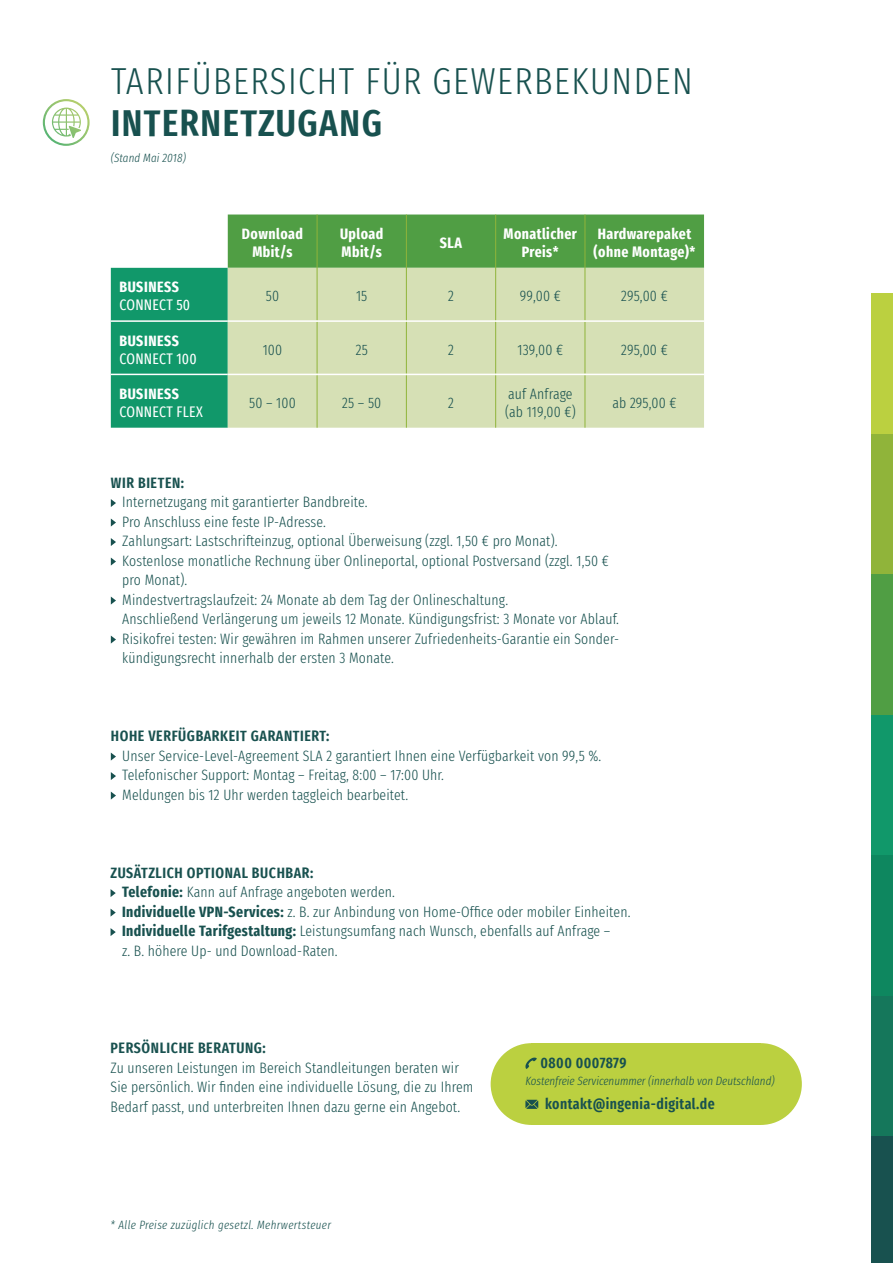
<style>
.page{position:relative;width:893px;height:1263px;background:#fff}
.page>*{position:absolute;margin:0;border:0;box-sizing:border-box;transform-origin:0 0}
.ingenia_Headline_dün{font:300 extra-condensed 37.5px "Fira Sans";letter-spacing:.04em;color:#18514f}
.ingenia_Headline_dic{font:600 extra-condensed 37.5px "Fira Sans";letter-spacing:.04em;color:#18514f}
.ingenia_Fließtext{font:300 extra-condensed 15px/19.5px "Fira Sans";letter-spacing:.01em;color:#18514f}
.ingenia_Tabelle_inve{font:700 extra-condensed 15px/18px "Fira Sans";letter-spacing:.03em;color:#fff;text-align:center}
.ingenia_Zwischenhead{font:600 extra-condensed 15px "Fira Sans";letter-spacing:.04em;color:#18514f}
.ingenia_Tabelle{font:300 extra-condensed 15px/18px "Fira Sans";letter-spacing:.01em;color:#18514f}
.ingenia_Fließtext-2{font:600 extra-condensed 15px "Fira Sans";letter-spacing:.03em;color:#18514f}
.ingenia_Tabelle_inve-2{font:extra-condensed 15px "Fira Sans";letter-spacing:.015em;color:#fff}
.ingenia_Fließtext-3{font:italic 300 extra-condensed 12px "Fira Sans";color:#18514f}
.ingenia_Fließtext-4{font:italic 300 extra-condensed 12px "Fira Sans";letter-spacing:.03em;color:#18514f}
.ingenia_Headline_dün-2{font:italic 300 extra-condensed 12px "Fira Sans";letter-spacing:.01em;color:#18514f}
.s1{font-weight:700}
</style>
<div class="page">
<svg style="left:111px;top:499px;width:5px;height:8px"></svg>
<svg style="left:111px;top:518px;width:5px;height:9px"></svg>
<svg style="left:111px;top:538px;width:5px;height:8px"></svg>
<svg style="left:111px;top:557px;width:5px;height:9px"></svg>
<svg style="left:111px;top:596px;width:5px;height:9px"></svg>
<svg style="left:111px;top:635px;width:5px;height:9px"></svg>
<svg style="left:111px;top:752px;width:5px;height:9px"></svg>
<svg style="left:111px;top:772px;width:5px;height:8px"></svg>
<svg style="left:111px;top:791px;width:5px;height:9px"></svg>
<svg style="left:111px;top:214px;width:593px;height:214px;background:#51a96b"></svg>
<div style="left:228px;top:268px;width:476px;height:160px;background:#d6e0b5"></div>
<hr style="left:317px;top:215px;width:1px;height:53px;background:#90b43a">
<hr style="left:406px;top:215px;width:1px;height:53px;background:#90b43a">
<hr style="left:495px;top:215px;width:1px;height:53px;background:#90b43a">
<hr style="left:317px;top:268px;width:1px;height:52px;background:#90b43a">
<hr style="left:406px;top:268px;width:1px;height:52px;background:#90b43a">
<hr style="left:495px;top:268px;width:1px;height:52px;background:#90b43a">
<hr style="left:317px;top:322px;width:1px;height:52px;background:#90b43a">
<hr style="left:406px;top:322px;width:1px;height:52px;background:#90b43a">
<hr style="left:495px;top:322px;width:1px;height:52px;background:#90b43a">
<hr style="left:317px;top:375px;width:1px;height:53px;background:#90b43a">
<hr style="left:406px;top:375px;width:1px;height:53px;background:#90b43a">
<hr style="left:495px;top:375px;width:1px;height:53px;background:#90b43a">
<hr style="left:585px;top:215px;width:1px;height:53px;background:#90b43a">
<hr style="left:585px;top:268px;width:1px;height:52px;background:#90b43a">
<hr style="left:585px;top:322px;width:1px;height:52px;background:#90b43a">
<hr style="left:585px;top:375px;width:1px;height:53px;background:#90b43a">
<hr style="left:111px;top:320px;width:117px;height:2px;background:#fff">
<hr style="left:228px;top:320px;width:89px;height:2px;background:#fff">
<hr style="left:317px;top:320px;width:89px;height:2px;background:#fff">
<hr style="left:406px;top:320px;width:90px;height:2px;background:#fff">
<hr style="left:496px;top:320px;width:89px;height:2px;background:#fff">
<hr style="left:585px;top:320px;width:119px;height:2px;background:#fff">
<hr style="left:111px;top:374px;width:117px;height:1px;background:#fff">
<hr style="left:228px;top:374px;width:89px;height:1px;background:#fff">
<hr style="left:317px;top:374px;width:89px;height:1px;background:#fff">
<hr style="left:406px;top:374px;width:90px;height:1px;background:#fff">
<hr style="left:496px;top:374px;width:89px;height:1px;background:#fff">
<hr style="left:585px;top:374px;width:119px;height:1px;background:#fff">
<svg style="left:43px;top:99px;width:47px;height:47px"></svg>
<div style="left:872px;top:293px;width:21px;height:141px;background:#bbd040"></div>
<div style="left:872px;top:434px;width:21px;height:140px;background:#90b43a"></div>
<div style="left:872px;top:575px;width:21px;height:140px;background:#509e44"></div>
<div style="left:872px;top:715px;width:21px;height:141px;background:#11986a"></div>
<div style="left:872px;top:856px;width:21px;height:140px;background:#0e875f"></div>
<div style="left:872px;top:996px;width:21px;height:141px;background:#15775b"></div>
<div style="left:872px;top:1137px;width:21px;height:126px;background:#18514f"></div>
<svg style="left:111px;top:889px;width:5px;height:8px"></svg>
<svg style="left:111px;top:909px;width:5px;height:7px"></svg>
<svg style="left:111px;top:928px;width:5px;height:8px"></svg>
<div style="left:491px;top:1043px;width:81px;height:82px;background:#bbd040;border-radius:50%"></div>
<div style="left:720px;top:1043px;width:82px;height:82px;background:#bbd040;border-radius:50%"></div>
<div style="left:531px;top:1043px;width:230px;height:82px;background:#bbd040"></div>
<svg style="left:525px;top:1057px;width:12px;height:12px"></svg>
<svg style="left:525px;top:1100px;width:13px;height:9px"></svg>
<p class="ingenia_Headline_dün" style="left:111px;top:54px;width:583px">TARIFÜBERSICHT FÜR GEWERBEKUNDEN</p>
<p class="ingenia_Headline_dic" style="left:111px;top:92px;width:272px">INTERNETZUGANG</p>
<p class="ingenia_Headline_dün-2" style="left:111px;top:149px;width:77px">(Stand Mai 2018)</p>
<p class="ingenia_Tabelle_inve" style="left:119px;top:277px;width:61px">BUSINESS</p>
<p class="ingenia_Tabelle_inve-2" style="left:119px;top:294px;width:72px">CONNECT 50</p>
<p class="ingenia_Tabelle_inve" style="left:119px;top:331px;width:61px">BUSINESS</p>
<p class="ingenia_Tabelle_inve-2" style="left:119px;top:347px;width:79px">CONNECT 100</p>
<p class="ingenia_Tabelle_inve" style="left:119px;top:384px;width:61px">BUSINESS</p>
<p class="ingenia_Tabelle_inve-2" style="left:119px;top:400px;width:85px">CONNECT FLEX</p>
<p class="ingenia_Tabelle_inve" style="left:242px;top:224px;width:62px">Download<br>Mbit/s</p>
<p class="ingenia_Tabelle_inve" style="left:340px;top:224px;width:45px;text-align:left">Upload<br>Mbit/s</p>
<p class="ingenia_Tabelle_inve" style="left:440px;top:233px;width:24px">SLA</p>
<p class="ingenia_Tabelle_inve" style="left:504px;top:224px;width:75px">Monatlicher<br>Preis*</p>
<p class="ingenia_Tabelle_inve" style="left:594px;top:224px;width:103px;text-align:left">Hardwarepaket (ohne Montage)*</p>
<p class="ingenia_Tabelle" style="left:266px;top:287px;width:15px">50</p>
<p class="ingenia_Tabelle" style="left:356px;top:287px;width:13px">15</p>
<p class="ingenia_Tabelle" style="left:448px;top:287px;width:7px">2</p>
<p class="ingenia_Tabelle" style="left:520px;top:287px;width:43px">99,00 €</p>
<p class="ingenia_Tabelle" style="left:621px;top:287px;width:48px">295,00 €</p>
<p class="ingenia_Tabelle" style="left:263px;top:340px;width:21px">100</p>
<p class="ingenia_Tabelle" style="left:356px;top:340px;width:14px">25</p>
<p class="ingenia_Tabelle" style="left:448px;top:340px;width:7px">2</p>
<p class="ingenia_Tabelle" style="left:517px;top:340px;width:47px">139,00 €</p>
<p class="ingenia_Tabelle" style="left:621px;top:340px;width:48px">295,00 €</p>
<p class="ingenia_Tabelle" style="left:249px;top:394px;width:48px">50 – 100</p>
<p class="ingenia_Tabelle" style="left:342px;top:394px;width:41px">25 – 50</p>
<p class="ingenia_Tabelle" style="left:448px;top:394px;width:7px">2</p>
<p class="ingenia_Tabelle" style="left:505px;top:385px;width:72px">auf Anfrage (ab 119,00 €)</p>
<p class="ingenia_Tabelle" style="left:612px;top:394px;width:66px">ab 295,00 €</p>
<p class="ingenia_Zwischenhead" style="left:111px;top:470px;width:75px">WIR BIETEN:</p>
<p class="ingenia_Fließtext" style="left:122px;top:492px;width:247px">Internetzugang mit garantierter Bandbreite.</p>
<p class="ingenia_Fließtext" style="left:122px;top:511px;width:205px">Pro Anschluss eine feste IP-Adresse.</p>
<p class="ingenia_Fließtext" style="left:122px;top:531px;width:437px">Zahlungsart: Lastschrifteinzug, optional Überweisung (zzgl. 1,50 € pro Monat).</p>
<p class="ingenia_Fließtext" style="left:122px;top:550px;width:488px">Kostenlose monatliche Rechnung über Onlineportal, optional Postversand (zzgl. 1,50 € pro Monat).</p>
<p class="ingenia_Fließtext" style="left:122px;top:589px;width:498px">Mindestvertragslaufzeit: 24 Monate ab dem Tag der Onlineschaltung.<br>Anschließend Verlängerung um jeweils 12 Monate. Kündigungsfrist: 3 Monate vor Ablauf.</p>
<p class="ingenia_Fließtext" style="left:122px;top:628px;width:498px">Risikofrei testen: Wir gewähren im Rahmen unserer Zufriedenheits-Garantie ein Sonder&shy;kündigungsrecht innerhalb der ersten 3 Monate.</p>
<p class="ingenia_Zwischenhead" style="left:111px;top:724px;width:220px">HOHE VERFÜGBARKEIT GARANTIERT:</p>
<p class="ingenia_Fließtext" style="left:122px;top:745px;width:481px">Unser Service-Level-Agreement SLA 2 garantiert Ihnen eine Verfügbarkeit von 99,5 %.</p>
<p class="ingenia_Fließtext" style="left:122px;top:765px;width:323px">Telefonischer Support: Montag – Freitag, 8:00 – 17:00 Uhr.</p>
<p class="ingenia_Fließtext" style="left:122px;top:784px;width:287px">Meldungen bis 12 Uhr werden taggleich bearbeitet.</p>
<p class="ingenia_Zwischenhead" style="left:111px;top:860px;width:204px">ZUSÄTZLICH OPTIONAL BUCHBAR:</p>
<p class="ingenia_Fließtext" style="left:122px;top:882px;width:274px"><span class="s1">Telefonie:</span> Kann auf Anfrage angeboten werden.</p>
<p class="ingenia_Fließtext" style="left:122px;top:901px;width:510px"><span class="s1">Individuelle VPN-Services:</span> z. B. zur Anbindung von Home-Office oder mobiler Einheiten.</p>
<p class="ingenia_Fließtext" style="left:122px;top:921px;width:490px"><span class="s1">Individuelle Tarifgestaltung:</span> Leistungsumfang nach Wunsch, ebenfalls auf Anfrage – z. B. höhere Up- und Download-Raten.</p>
<p class="ingenia_Zwischenhead" style="left:111px;top:1036px;width:157px">PERSÖNLICHE BERATUNG:</p>
<p class="ingenia_Fließtext" style="left:111px;top:1057px;width:364px">Zu unseren Leistungen im Bereich Standleitungen beraten wir<br>Sie persönlich. Wir finden eine individuelle Lösung, die zu Ihrem<br>Bedarf passt, und unterbreiten Ihnen dazu gerne ein Angebot.</p>
<p class="ingenia_Fließtext-4" style="left:111px;top:1216px;width:222px">* Alle Preise zuzüglich gesetzl. Mehrwertsteuer</p>
<p class="ingenia_Fließtext-2" style="left:540px;top:1051px;width:87px">0800 0007879</p>
<p class="ingenia_Fließtext-3" style="left:525px;top:1072px;width:251px">Kostenfreie Servicenummer (innerhalb von Deutschland)</p>
<p class="ingenia_Fließtext-2" style="left:545px;top:1091px;width:171px">kontakt@ingenia-digital.de</p>
</div>
